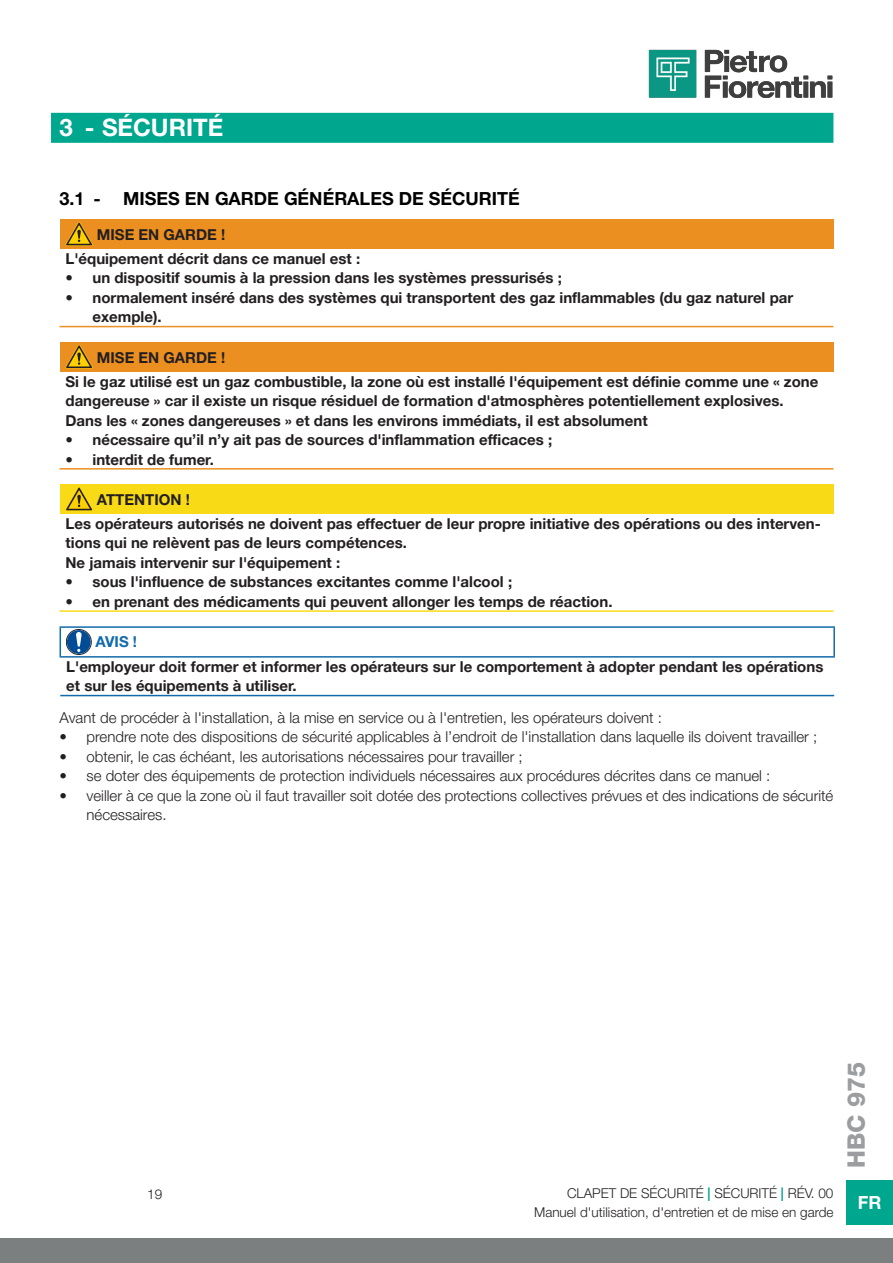
<style>
.page{position:relative;width:893px;height:1263px;background:#fff}
.page>*{position:absolute;margin:0;border:0;box-sizing:border-box;transform-origin:0 0}
.t1{font:700 24px "Helvetica Neue LT Pro";color:#fff}
.t2{font:800 24px "Helvetica Neue LT Pro";color:#9b9d9e}
.t3{font:700 18px "Helvetica Neue LT Pro";color:#000}
.t4{font:700 18px "Helvetica Neue LT Pro";color:#fff}
.Helvetica_Neue_LT_Pr{font:700 15px/19.5px "Helvetica Neue LT Pro";color:#231f20}
.Corpo_Testo_Helvetic{font:300 15px/19.5px "Helvetica Neue LT Pro";color:#231f20}
.Helvetica_Neue_LT_Pr-2{font:700 15px "Helvetica Neue LT Pro";color:#106bac}
.t5{font:300 13.5px "Helvetica Neue LT Pro";color:#231f20}
.s1{font-weight:700;color:#00a78f}
</style>
<div class="page">
<img style="left:648px;top:49px;width:185px;height:49px">
<div style="left:0;top:1238px;width:893px;height:25px;background:#7c7f80"></div>
<div style="left:846px;top:1180px;width:47px;height:45px;background:#00a78f"></div>
<div style="left:51px;top:113px;width:782px;height:30px;background:#00a78f"></div>
<div style="left:60px;top:219px;width:773px;height:30px;background:#ec8f21"></div>
<hr style="left:60px;top:326px;width:773px;height:1px;background:#ec8f21">
<svg style="left:66px;top:222px;width:27px;height:24px"></svg>
<div style="left:60px;top:342px;width:773px;height:30px;background:#ec8f21"></div>
<hr style="left:60px;top:468px;width:773px;height:2px;background:#ec8f21">
<svg style="left:66px;top:345px;width:27px;height:24px"></svg>
<div style="left:60px;top:484px;width:773px;height:30px;background:#f8db16"></div>
<hr style="left:60px;top:610px;width:773px;height:2px;background:#f8db16">
<svg style="left:66px;top:487px;width:27px;height:24px"></svg>
<hr style="left:60px;top:695px;width:774px;height:1px;background:#106bac">
<hr style="left:60px;top:626px;width:775px;height:2px;background:#106bac">
<svg style="left:60px;top:628px;width:1px;height:28px"></svg>
<hr style="left:833px;top:628px;width:2px;height:28px;background:#106bac">
<hr style="left:60px;top:656px;width:775px;height:2px;background:#106bac">
<svg style="left:66px;top:629px;width:25px;height:25px"></svg>
<div style="left:66px;top:629px;width:25px;height:25px;border:1px solid #231f20;border-radius:50%"></div>
<div style="left:67px;top:630px;width:24px;height:24px;background:#004c97;border-radius:50%"></div>
<svg style="left:76px;top:632px;width:6px;height:20px"></svg>
<p class="t1" style="left:60px;top:113px;width:165px">3 - SÉCURITÉ</p>
<p class="t3" style="left:60px;top:187px;width:462px">3.1 - MISES EN GARDE GÉNÉRALES DE SÉCURITÉ</p>
<p class="Helvetica_Neue_LT_Pr" style="left:97px;top:224px;width:130px">MISE EN GARDE !</p>
<p class="Helvetica_Neue_LT_Pr" style="left:66px;top:248px;width:296px">L'équipement décrit dans ce manuel est :</p>
<p class="Helvetica_Neue_LT_Pr" style="left:66px;top:268px;width:498px">• un dispositif soumis à la pression dans les systèmes pressurisés ;</p>
<p class="Helvetica_Neue_LT_Pr" style="left:93px;top:287px;width:702px;text-indent:-27px">• normalement inséré dans des systèmes qui transportent des gaz inflammables (du gaz naturel par exemple).</p>
<p class="Helvetica_Neue_LT_Pr" style="left:97px;top:347px;width:130px">MISE EN GARDE !</p>
<p class="Helvetica_Neue_LT_Pr" style="left:66px;top:371px;width:754px">Si le gaz utilisé est un gaz combustible, la zone où est installé l'équipement est définie comme une « zone dangereuse » car il existe un risque résiduel de formation d'atmosphères potentiellement explosives.</p>
<p class="Helvetica_Neue_LT_Pr" style="left:66px;top:410px;width:584px">Dans les « zones dangereuses » et dans les environs immédiats, il est absolument</p>
<p class="Helvetica_Neue_LT_Pr" style="left:66px;top:430px;width:488px">• nécessaire qu’il n’y ait pas de sources d'inflammation efficaces ;</p>
<p class="Helvetica_Neue_LT_Pr" style="left:66px;top:449px;width:150px">• interdit de fumer.</p>
<p class="Helvetica_Neue_LT_Pr" style="left:97px;top:489px;width:95px">ATTENTION !</p>
<p class="Helvetica_Neue_LT_Pr" style="left:66px;top:513px;width:757px">Les opérateurs autorisés ne doivent pas effectuer de leur propre initiative des opérations ou des interven&shy;tions qui ne relèvent pas de leurs compétences.</p>
<p class="Helvetica_Neue_LT_Pr" style="left:66px;top:552px;width:276px">Ne jamais intervenir sur l'équipement :</p>
<p class="Helvetica_Neue_LT_Pr" style="left:66px;top:572px;width:448px">• sous l'influence de substances excitantes comme l'alcool ;</p>
<p class="Helvetica_Neue_LT_Pr" style="left:66px;top:591px;width:548px">• en prenant des médicaments qui peuvent allonger les temps de réaction.</p>
<p class="Helvetica_Neue_LT_Pr-2" style="left:96px;top:632px;width:43px">AVIS !</p>
<p class="Helvetica_Neue_LT_Pr" style="left:66px;top:656px;width:759px">L'employeur doit former et informer les opérateurs sur le comportement à adopter pendant les opérations et sur les équipements à utiliser.</p>
<p class="Corpo_Testo_Helvetic" style="left:60px;top:707px;width:604px">Avant de procéder à l'installation, à la mise en service ou à l'entretien, les opérateurs doivent :</p>
<p class="Corpo_Testo_Helvetic" style="left:60px;top:727px;width:759px">• prendre note des dispositions de sécurité applicables à l’endroit de l'installation dans laquelle ils doivent travailler ;</p>
<p class="Corpo_Testo_Helvetic" style="left:60px;top:746px;width:465px">• obtenir, le cas échéant, les autorisations nécessaires pour travailler ;</p>
<p class="Corpo_Testo_Helvetic" style="left:60px;top:766px;width:712px">• se doter des équipements de protection individuels nécessaires aux procédures décrites dans ce manuel :</p>
<p class="Corpo_Testo_Helvetic" style="left:87px;top:785px;width:748px;text-indent:-27px">• veiller à ce que la zone où il faut travailler soit dotée des protections collectives prévues et des indications de sécurité nécessaires.</p>
<p class="t5" style="left:147px;top:1185px;width:17px">19</p>
<p class="t5" style="left:567px;top:1185px;width:268px">CLAPET DE SÉCURITÉ <span class="s1">|</span> SÉCURITÉ <span class="s1">|</span> RÉV. 00</p>
<p class="t5" style="left:534px;top:1204px;width:301px">Manuel d'utilisation, d'entretien et de mise en garde</p>
<h1 class="t2" style="left:842px;top:1168px;width:108px;rotate:-90deg">HBC 975</h1>
<p class="t4" style="left:858px;top:1191px;width:25px">FR</p>
</div>
